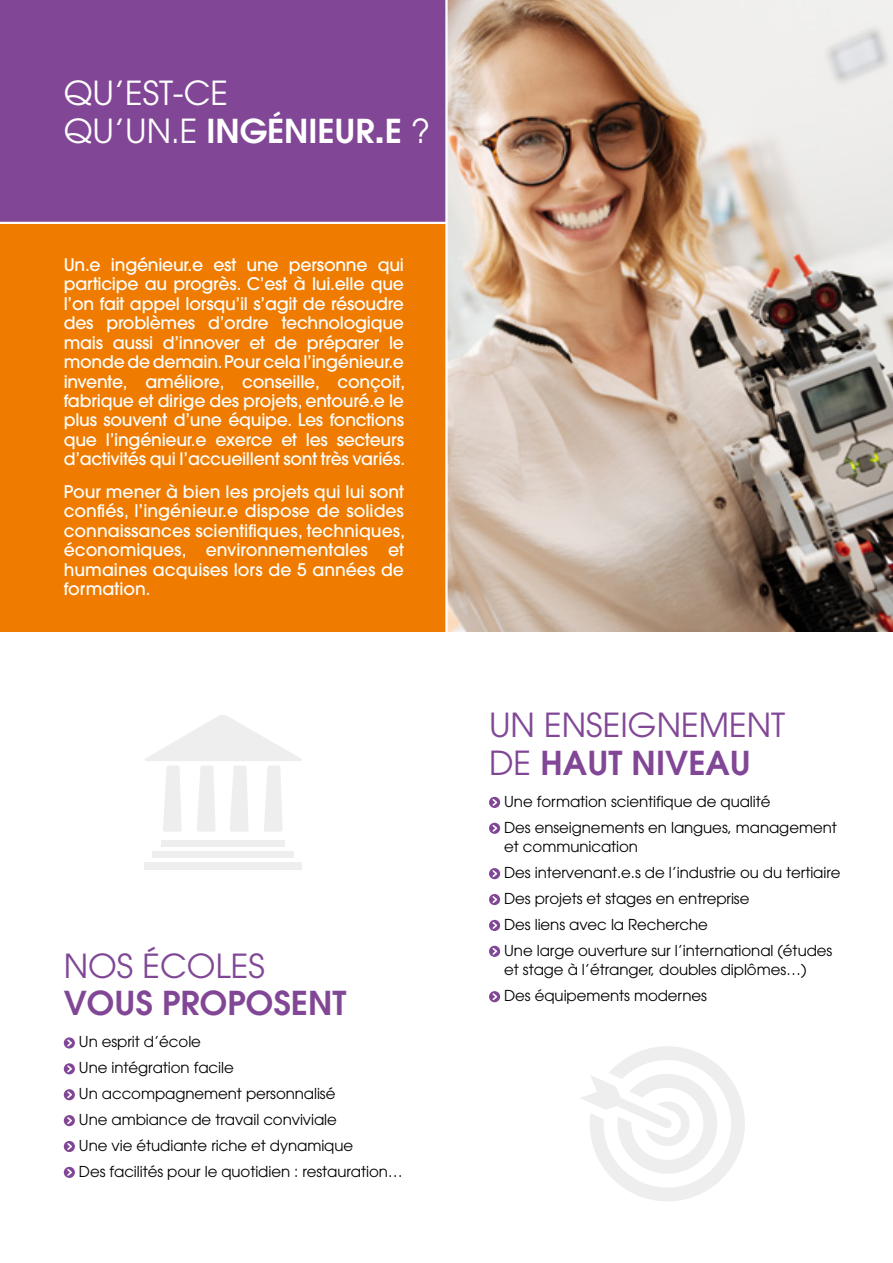
<style>
.page{position:relative;width:893px;height:1263px;background:#fff}
.page>*{position:absolute;margin:0;border:0;box-sizing:border-box;transform-origin:0 0}
.t1{font:600 33px "Avant Garde";color:#814796}
.t2{font:33px "Avant Garde LT";color:#814796}
.t3{font:600 33px "Avant Garde";letter-spacing:-.005em;color:#fff}
.t4{font:33px "Avant Garde LT";letter-spacing:-.005em;color:#fff}
.t5{font:500 17.25px/19.5px "Avant Garde";color:#fff;text-align:justify}
.t6{font:15px/26px "Avant Garde LT";letter-spacing:-.005em;color:#000}
.s1{font-family:"Avant Garde LT";font-weight:400}
.s2{font-weight:700}
</style>
<div class="page">
<img style="left:448px;top:0;width:445px;height:631px">
<div style="left:0;top:222px;width:446px;height:409px;background:#ef7c00"></div>
<div style="left:0;top:0;width:446px;height:223px;background:#814796"></div>
<div style="left:489px;top:797px;width:11px;height:11px;background:#814796;border-radius:50%"></div>
<svg style="left:491px;top:797px;width:8px;height:10px"></svg>
<div style="left:489px;top:823px;width:11px;height:11px;background:#814796;border-radius:50%"></div>
<svg style="left:491px;top:823px;width:8px;height:10px"></svg>
<div style="left:489px;top:868px;width:11px;height:11px;background:#814796;border-radius:50%"></div>
<svg style="left:491px;top:869px;width:8px;height:10px"></svg>
<div style="left:489px;top:894px;width:11px;height:11px;background:#814796;border-radius:50%"></div>
<svg style="left:491px;top:894px;width:8px;height:10px"></svg>
<div style="left:489px;top:920px;width:11px;height:11px;background:#814796;border-radius:50%"></div>
<svg style="left:491px;top:920px;width:8px;height:10px"></svg>
<div style="left:489px;top:946px;width:11px;height:11px;background:#814796;border-radius:50%"></div>
<svg style="left:491px;top:946px;width:8px;height:10px"></svg>
<div style="left:489px;top:991px;width:11px;height:11px;background:#814796;border-radius:50%"></div>
<svg style="left:491px;top:992px;width:8px;height:10px"></svg>
<div style="left:64px;top:1037px;width:11px;height:11px;background:#814796;border-radius:50%"></div>
<svg style="left:66px;top:1038px;width:8px;height:10px"></svg>
<div style="left:64px;top:1063px;width:11px;height:11px;background:#814796;border-radius:50%"></div>
<svg style="left:66px;top:1064px;width:8px;height:10px"></svg>
<div style="left:64px;top:1089px;width:11px;height:11px;background:#814796;border-radius:50%"></div>
<svg style="left:66px;top:1090px;width:8px;height:10px"></svg>
<div style="left:64px;top:1115px;width:11px;height:11px;background:#814796;border-radius:50%"></div>
<svg style="left:67px;top:1116px;width:7px;height:9px"></svg>
<div style="left:64px;top:1141px;width:11px;height:11px;background:#814796;border-radius:50%"></div>
<svg style="left:66px;top:1141px;width:8px;height:10px"></svg>
<div style="left:64px;top:1167px;width:11px;height:11px;background:#814796;border-radius:50%"></div>
<svg style="left:66px;top:1167px;width:8px;height:10px"></svg>
<svg style="left:581px;top:1046px;width:164px;height:155px"></svg>
<hr style="left:445px;top:0;width:3px;height:652px;background:#fff">
<hr style="left:0;top:222px;width:446px;height:2px;background:#fff">
<svg style="left:145px;top:715px;width:157px;height:117px"></svg>
<div style="left:145px;top:862px;width:157px;height:8px;background:#eee"></div>
<div style="left:152px;top:851px;width:142px;height:6px;background:#eee"></div>
<div style="left:161px;top:840px;width:124px;height:7px;background:#eee"></div>
<h1 class="t4" style="left:64px;top:74px;width:166px">QU’EST-CE</h1>
<h1 class="t3" style="left:64px;top:105px;width:368px"><span class="s1">QU’UN.E</span> INGÉNIEUR<span class="s2">.</span>E <span class="s1">?</span></h1>
<p class="t5" style="left:64px;top:254px;width:343px">Un.e ingénieur.e est une personne qui participe au progrès. C’est à lui.elle que l’on fait appel lorsqu’il s’agit de résoudre des problèmes d’ordre technologique mais aussi d’innover et de préparer le monde de demain. Pour cela l’ingénieur.e invente, améliore, conseille, conçoit, fabrique et dirige des projets, entouré.e le plus souvent d’une équipe. Les fonctions que l’ingénieur.e exerce et les secteurs d’activités qui l’accueillent sont très variés.</p>
<p class="t5" style="left:64px;top:482px;width:343px">Pour mener à bien les projets qui lui sont confiés, l’ingénieur.e dispose de solides connaissances scientifiques, techniques, économiques, environnementales et humaines acquises lors de 5 années de formation.</p>
<h1 class="t2" style="left:64px;top:946px;width:203px">NOS ÉCOLES</h1>
<h1 class="t1" style="left:64px;top:977px;width:284px">VOUS PROPOSENT</h1>
<p class="t6" style="left:79px;top:1029px;width:325px">Un esprit d’école<br>Une intégration facile<br>Un accompagnement personnalisé<br>Une ambiance de travail conviviale<br>Une vie étudiante riche et dynamique<br>Des facilités pour le quotidien : restauration…</p>
<h1 class="t2" style="left:489px;top:706px;width:298px">UN ENSEIGNEMENT</h1>
<h1 class="t1" style="left:489px;top:737px;width:264px"><span class="s1">DE</span> HAUT NIVEAU</h1>
<p class="t6" style="left:504px;top:788px;width:334px">Une formation scientifique de qualité<br>Des enseignements en langues, management</p>
<p class="t6" style="left:504px;top:834px;width:338px">et communication<br>Des intervenant.e.s de l’industrie ou du tertiaire Des projets et stages en entreprise<br>Des liens avec la Recherche<br>Une large ouverture sur l’international (études</p>
<p class="t6" style="left:504px;top:957px;width:304px">et stage à l’étranger, doubles diplômes…)<br>Des équipements modernes</p>
</div>
